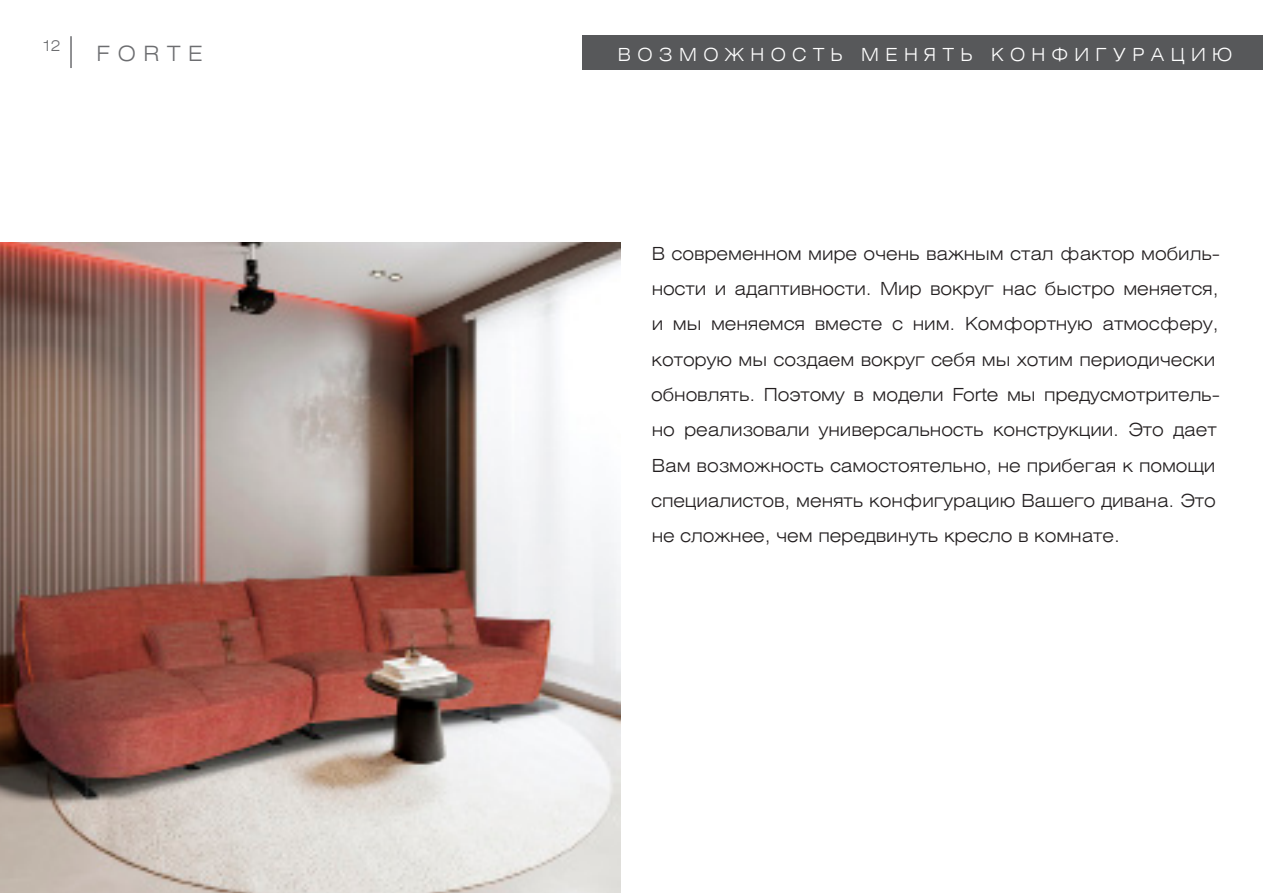
<style>
.page{position:relative;width:1263px;height:893px;background:#fff}
.page>*{position:absolute;margin:0;border:0;box-sizing:border-box;transform-origin:0 0}
.t1{font:21px "Helios Ext Light C";letter-spacing:.36em;color:#6c6d70}
._12_без_буквицы{font:18px/35.2px "Helios Ext Light C";letter-spacing:-.005em;color:#231f20}
.t2{font:18px "Helios Ext Light C";letter-spacing:.36em;color:#fff}
.t3{font:15px "Helios Ext Light C";color:#6c6d70}
</style>
<div class="page">
<div style="left:583px;top:35px;width:680px;height:35px;background:#57585a"></div>
<hr style="left:70px;top:36px;width:2px;height:32px;background:#6c6d70">
<img style="left:0;top:242px;width:621px;height:651px">
<p class="t3" style="left:43px;top:36px;width:19px">12</p>
<p class="t1" style="left:97px;top:41px;width:108px">FORTE</p>
<p class="t2" style="left:618px;top:43px;width:616px">ВОЗМОЖНОСТЬ МЕНЯТЬ КОНФИГУРАЦИЮ</p>
<p class="_12_без_буквицы" style="left:651px;top:235px;width:570px">В современном мире очень важным стал фактор мобиль&shy;ности и адаптивности. Мир вокруг нас быстро меняется, и мы меняемся вместе с ним. Комфортную атмосферу, которую мы создаем вокруг себя мы хотим периодически обновлять. Поэтому в модели Forte мы предусмотритель&shy;но реализовали универсальность конструкции. Это дает Вам возможность самостоятельно, не прибегая к помощи специалистов, менять конфигурацию Вашего дивана. Это не сложнее, чем передвинуть кресло в комнате.</p>
</div>
